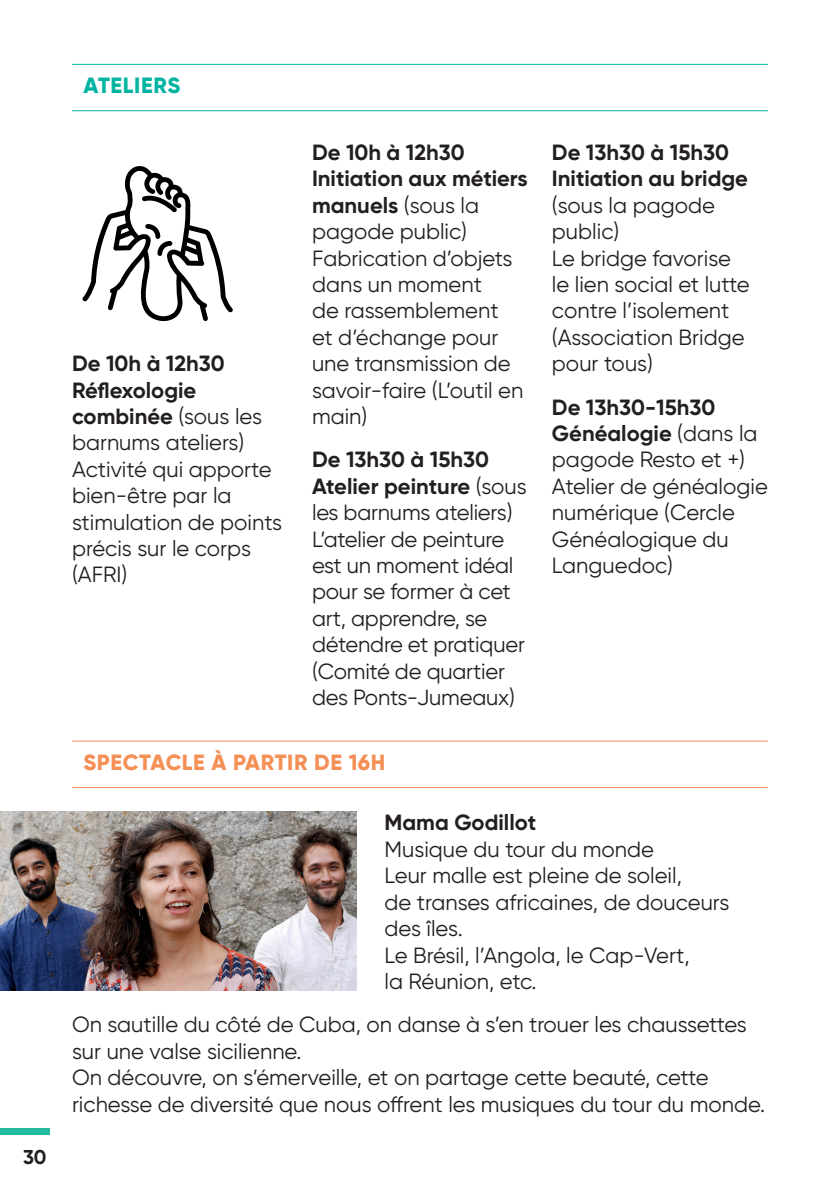
<style>
.page{position:relative;width:840px;height:1191px;background:#fff}
.page>*{position:absolute;margin:0;border:0;box-sizing:border-box;transform-origin:0 0}
.texte{font:22px/26.4px "Gilroy";color:#231f20}
.texte-2{font:700 22px/26.4px "Gilroy";color:#231f20}
.ss_titre{font:800 22px "Gilroy";letter-spacing:.025em;color:#f48f56}
.ss_titre-2{font:800 22px "Gilroy";letter-spacing:.03em;color:#00b4a1}
.t1{font:700 20px "Gilroy";color:#231f20}
.s1{font-weight:400}
</style>
<div class="page">
<div style="left:0;top:1127px;width:50px;height:7px;background:#24bba0"></div>
<hr style="left:72px;top:64px;width:695px;height:1px;background:#00b4a1">
<hr style="left:72px;top:110px;width:695px;height:1px;background:#00b4a1">
<hr style="left:72px;top:740px;width:695px;height:1px;background:#f48f56">
<hr style="left:72px;top:787px;width:695px;height:1px;background:#f48f56">
<img style="left:0;top:812px;width:356px;height:178px">
<svg style="left:82px;top:166px;width:151px;height:155px"></svg>
<p class="t1" style="left:23px;top:1144px;width:25px">30</p>
<p class="ss_titre-2" style="left:83px;top:72px;width:98px">ATELIERS</p>
<p class="texte-2" style="left:72px;top:350px;width:191px">De 10h à 12h30<br>Réflexologie combinée <span class="s1">(sous les barnums ateliers)</span></p>
<p class="texte" style="left:72px;top:455px;width:211px">Activité qui apporte bien-être par la stimulation de points précis sur le corps (AFRI)</p>
<p class="texte-2" style="left:312px;top:139px;width:217px">De 10h à 12h30<br>Initiation aux métiers manuels <span class="s1">(sous la pagode public)</span></p>
<p class="texte" style="left:312px;top:244px;width:213px">Fabrication d’objets dans un moment<br>de rassemblement et d’échange pour une transmission de savoir-faire (L’outil en main)</p>
<p class="texte-2" style="left:312px;top:446px;width:216px">De 13h30 à 15h30<br>Atelier peinture <span class="s1">(sous les barnums ateliers)</span></p>
<p class="texte" style="left:312px;top:525px;width:214px">L’atelier de peinture est un moment idéal pour se former à cet art, apprendre, se détendre et pratiquer (Comité de quartier des Ponts-Jumeaux)</p>
<p class="ss_titre" style="left:83px;top:748px;width:303px">SPECTACLE À PARTIR DE 16H</p>
<p class="texte-2" style="left:551px;top:139px;width:197px">De 13h30 à 15h30<br>Initiation au bridge <span class="s1">(sous la pagode public)</span></p>
<p class="texte" style="left:551px;top:244px;width:199px">Le bridge favorise le lien social et lutte contre l’isolement (Association Bridge pour tous)</p>
<p class="texte-2" style="left:551px;top:393px;width:207px">De 13h30-15h30<br>Généalogie <span class="s1">(dans la pagode Resto et +)</span></p>
<p class="texte" style="left:551px;top:472px;width:217px">Atelier de généalogie numérique (Cercle<br>Généalogique du<br>Languedoc)</p>
<p class="texte-2" style="left:384px;top:809px;width:153px">Mama Godillot</p>
<p class="texte" style="left:384px;top:835px;width:271px">Musique du tour du monde</p>
<p class="texte" style="left:384px;top:862px;width:346px">Leur malle est pleine de soleil,<br>de transes africaines, de douceurs des îles.</p>
<p class="texte" style="left:384px;top:941px;width:306px">Le Brésil, l’Angola, le Cap-Vert, la Réunion, etc.</p>
<p class="texte" style="left:72px;top:1011px;width:676px">On sautille du côté de Cuba, on danse à s’en trouer les chaussettes sur une valse sicilienne.</p>
<p class="texte" style="left:72px;top:1064px;width:694px">On découvre, on s’émerveille, et on partage cette beauté, cette richesse de diversité que nous offrent les musiques du tour du monde.</p>
</div>
